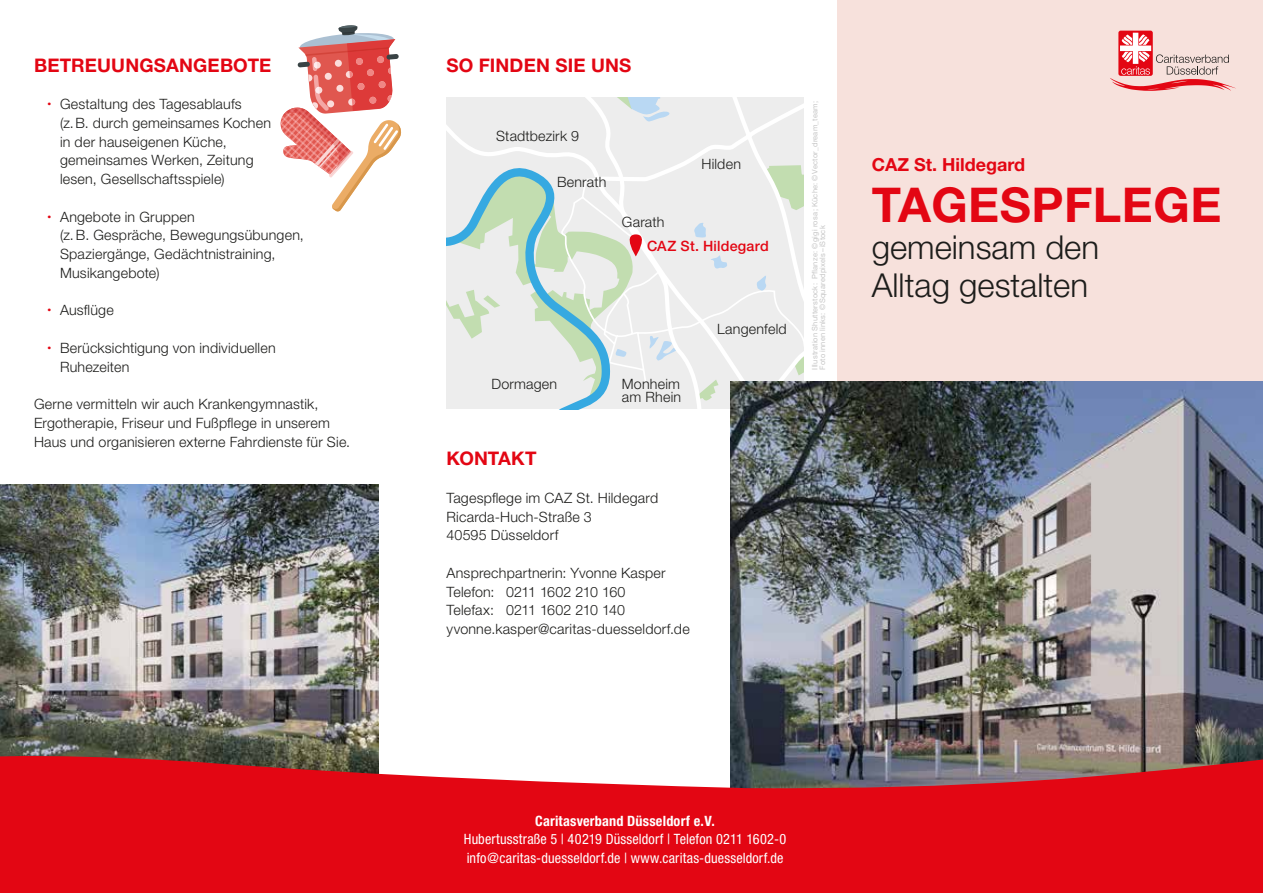
<style>
.page{position:relative;width:1263px;height:893px;background:#fff}
.page>*{position:absolute;margin:0;border:0;box-sizing:border-box;transform-origin:0 0}
.t1{font:700 48px "Helvetica Neue LT Std";letter-spacing:.01em;color:#e30613}
.t2{font:300 33px/37.5px "Helvetica Neue LT Std";color:#1d1d1b}
.t3{font:700 18.75px "Helvetica Neue LT Std";letter-spacing:.01em;color:#e30613}
.t4{font:700 18px "Helvetica Neue LT Std";color:#e30613}
.t5{font:300 14.25px/18.8px "Helvetica Neue LT Std";letter-spacing:.015em;color:#1d1d1b}
.t6{font:condensed 14.25px/18.8px "Helvetica Neue";letter-spacing:.01em;color:#fff}
.t7{font:700 condensed 14.25px "Helvetica Neue";letter-spacing:.015em;color:#fff}
.t8{font:500 14.25px "Helvetica Neue LT Std";letter-spacing:.02em;color:#e30613}
.t9{font:7.5px/7.5px "Helvetica Neue LT Std";letter-spacing:.025em;color:#c6c6c6}
</style>
<div class="page">
<div style="left:838px;top:0;width:425px;height:503px;background:#f7e1dc"></div>
<svg style="left:723px;top:98px;width:81px;height:311px"></svg>
<svg style="left:723px;top:177px;width:81px;height:207px"></svg>
<svg style="left:723px;top:255px;width:5px;height:15px"></svg>
<svg style="left:755px;top:274px;width:12px;height:17px"></svg>
<svg style="left:612px;top:98px;width:111px;height:311px"></svg>
<svg style="left:612px;top:169px;width:66px;height:228px"></svg>
<svg style="left:446px;top:98px;width:166px;height:311px"></svg>
<img style="left:0;top:484px;width:378px;height:269px">
<img style="left:730px;top:382px;width:533px;height:371px">
<svg style="left:0;top:753px;width:1263px;height:140px;fill:#e30613"></svg>
<svg style="left:280px;top:25px;width:122px;height:187px"></svg>
<svg style="left:1118px;top:31px;width:35px;height:45px"></svg>
<svg style="left:1110px;top:33px;width:126px;height:58px"></svg>
<h3 class="t3" style="left:34px;top:53px;width:239px">BETREUUNGSANGEBOTE</h3>
<p class="t5" style="left:60px;top:94px;width:212px">Gestaltung des Tagesablaufs (z.B. durch gemeinsames Kochen in der hauseigenen Küche, gemeinsames Werken, Zeitung lesen, Gesellschaftsspiele)</p>
<p class="t5" style="left:60px;top:207px;width:245px">Angebote in Gruppen<br>(z.B. Gespräche, Bewegungsübungen,<br>Spaziergänge, Gedächtnistraining,<br>Musikangebote)</p>
<p class="t5" style="left:60px;top:301px;width:55px">Ausflüge</p>
<p class="t5" style="left:60px;top:338px;width:217px">Berücksichtigung von individuellen<br>Ruhezeiten</p>
<p class="t5" style="left:34px;top:394px;width:318px">Gerne vermitteln wir auch Krankengymnastik,<br>Ergotherapie, Friseur und Fußpflege in unserem<br>Haus und organisieren externe Fahrdienste für Sie.</p>
<h3 class="t3" style="left:446px;top:53px;width:186px">SO FINDEN SIE UNS</h3>
<p class="t5" style="left:496px;top:126px;width:85px">Stadtbezirk 9</p>
<p class="t5" style="left:557px;top:172px;width:51px">Benrath</p>
<p class="t5" style="left:701px;top:154px;width:41px">Hilden</p>
<p class="t5" style="left:622px;top:213px;width:44px">Garath</p>
<p class="t8" style="left:647px;top:238px;width:123px">CAZ St. Hildegard</p>
<p class="t5" style="left:717px;top:319px;width:71px">Langenfeld</p>
<p class="t5" style="left:491px;top:374px;width:67px">Dormagen</p>
<p class="t5" style="left:622px;top:376px;width:61px;line-height:13.5px">Monheim am Rhein</p>
<h3 class="t3" style="left:446px;top:447px;width:92px">KONTAKT</h3>
<p class="t5" style="left:446px;top:488px;width:213px">Tagespflege im CAZ St. Hildegard<br>Ricarda-Huch-Straße 3<br>40595 Düsseldorf</p>
<p class="t5" style="left:446px;top:563px;width:245px">Ansprechpartnerin: Yvonne Kasper<br>Telefon: 0211 1602 210 160<br>Telefax: 0211 1602 210 140 yvonne.kasper@caritas-duesseldorf.de</p>
<p class="t9" style="left:811px;top:370px;width:270px;rotate:-90deg">Illustration Shutterstock: Pflanze: ©gigi rosa; Küche: ©Vector_dream_team;<br>Foto innen links: ©Squaredpixels–iStock</p>
<p class="t4" style="left:872px;top:154px;width:155px">CAZ St. Hildegard</p>
<h1 class="t1" style="left:872px;top:175px;width:351px">TAGESPFLEGE</h1>
<h2 class="t2" style="left:872px;top:228px;width:229px">gemeinsam den<br>Alltag gestalten</h2>
<p class="t7" style="left:535px;top:812px;width:181px">Caritasverband Düsseldorf e.V.</p>
<p class="t6" style="left:464px;top:830px;width:324px">Hubertusstraße 5 | 40219 Düsseldorf | Telefon 0211 1602-0 info@caritas-duesseldorf.de | www.caritas-duesseldorf.de</p>
</div>
